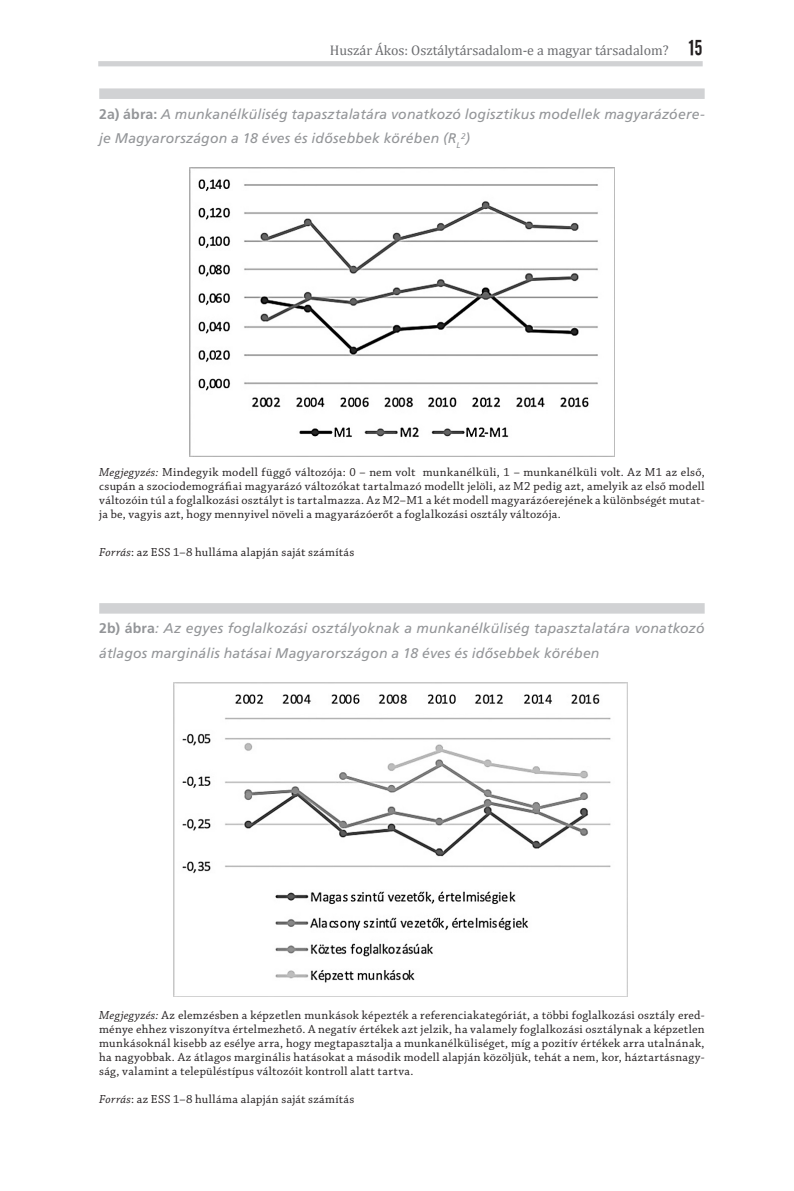
<style>
.page{position:relative;width:794px;height:1191px;background:#fff}
.page>*{position:absolute;margin:0;border:0;box-sizing:border-box;transform-origin:0 0}
.t1{font:italic 14px/24.5px "Frutiger LT Pro";letter-spacing:.01em;color:#939598}
.t2{font:14px "Cambria";color:#6c6d70}
.t3{font:12.25px/14px "Chaparral Pro";letter-spacing:.025em;color:#231f20;text-align:justify}
.t4{font:italic 8.22px "Frutiger LT Pro";color:#939598}
.s1{font-family:"Alternate Gothic No.2 PFL";font-size:21px;color:#231f20}
.s2{font-weight:700;font-style:normal}
.s3{font-size:14px}
.s4{font-style:italic}
</style>
<div class="page">
<div style="left:98px;top:61px;width:604px;height:5px;background:#d1d2d4"></div>
<div style="left:99px;top:88px;width:605px;height:11px;background:#d1d2d4"></div>
<div style="left:99px;top:603px;width:605px;height:10px;background:#d1d2d4"></div>
<img style="left:190px;top:168px;width:424px;height:288px">
<img style="left:174px;top:682px;width:454px;height:314px">
<p class="t2" style="left:330px;top:42px;width:374px">Huszár Ákos: Osztálytársadalom-e a magyar társadalom? <span class="s1">15</span></p>
<p class="t1" style="left:99px;top:102px;width:607px"><span class="s2">2a) ábra:</span> A munkanélküliség tapasztalatára vonatkozó logisztikus modellek magyarázóere&shy;je Magyarországon a 18 éves és idősebbek körében (R<sub>L</sub></p>
<p class="t4" style="left:461px;top:131px;width:11px">2<span class="s3">)</span></p>
<p class="t3" style="left:99px;top:465px;width:607px"><span class="s4">Megjegyzés:</span> Mindegyik modell függő változója: 0 – nem volt munkanélküli, 1 – munkanélküli volt. Az M1 az első, csupán a szociodemográfiai magyarázó változókat tartalmazó modellt jelöli, az M2 pedig azt, amelyik az első modell változóin túl a foglalkozási osztályt is tartalmazza. Az M2–M1 a két modell magyarázóerejének a különbségét mutat&shy;ja be, vagyis azt, hogy mennyivel növeli a magyarázóerőt a foglalkozási osztály változója.</p>
<p class="t3" style="left:99px;top:546px;width:257px"><span class="s4">Forrás</span>: az ESS 1–8 hulláma alapján saját számítás</p>
<p class="t1" style="left:99px;top:616px;width:607px"><span class="s2">2b) ábra</span>: Az egyes foglalkozási osztályoknak a munkanélküliség tapasztalatára vonatkozó átlagos marginális hatásai Magyarországon a 18 éves és idősebbek körében</p>
<p class="t3" style="left:99px;top:1008px;width:607px"><span class="s4">Megjegyzés:</span> Az elemzésben a képzetlen munkások képezték a referenciakategóriát, a többi foglalkozási osztály ered&shy;ménye ehhez viszonyítva értelmezhető. A negatív értékek azt jelzik, ha valamely foglalkozási osztálynak a képzetlen munkásoknál kisebb az esélye arra, hogy megtapasztalja a munkanélküliséget, míg a pozitív értékek arra utalnának, ha nagyobbak. Az átlagos marginális hatásokat a második modell alapján közöljük, tehát a nem, kor, háztartásnagy&shy;ság, valamint a településtípus változóit kontroll alatt tartva.</p>
<p class="t3" style="left:99px;top:1092px;width:257px"><span class="s4">Forrás</span>: az ESS 1–8 hulláma alapján saját számítás</p>
</div>
